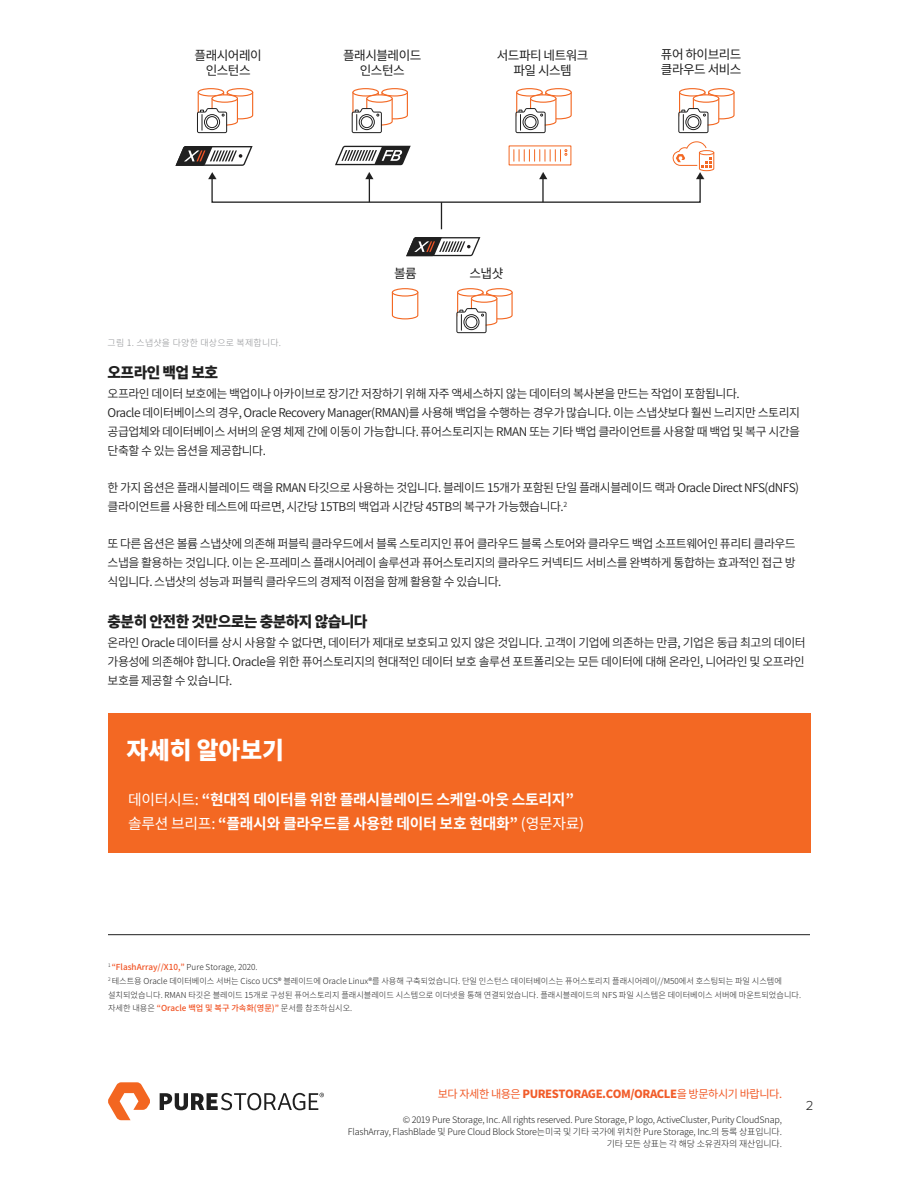
<style>
.page{position:relative;width:918px;height:1188px;background:#fff}
.page>*{position:absolute;margin:0;border:0;box-sizing:border-box;transform-origin:0 0}
.t1{font:900 24px "Noto Sans CJ Kkr";letter-spacing:-.005em;color:#fff}
.t2{font:700 15px/23.2px "Noto Sans CJ Kkr";letter-spacing:-.02em;color:#fff}
.t3{font:900 15px "Noto Sans CJ Kkr";letter-spacing:-.04em;color:#202020}
.t4{font:300 13.5px "Proxima Nova";color:#1f1f1f}
.t5{font:12.75px/15.3px "Noto Sans CJ Kkr";letter-spacing:-.04em;color:#202020;text-align:center}
.t6{font:600 12px/18.8px "Noto Sans CJ Kkr";letter-spacing:-.04em;color:#212121}
.t7{font:900 11.25px "Noto Sans CJ Kkr";letter-spacing:-.04em;color:#f15c2a}
.t8{font:300 9px/12px "Noto Sans CJ Kkr";letter-spacing:-.02em;color:#1f1f1f;text-align:right}
.t9{font:300 9px "Noto Sans CJ Kkr";letter-spacing:.03em;color:#8c8e91}
.t10{font:300 8.25px/13.8px "Noto Sans CJ Kkr";color:#1f1f1f}
.s1{font-weight:400}
.s2{font-weight:500;color:#f15324}
</style>
<div class="page">
<hr style="left:108px;top:934px;width:702px;height:1px;background:#1f1f1f">
<div style="left:108px;top:713px;width:703px;height:140px;background:#f36823"></div>
<svg style="left:406px;top:237px;width:74px;height:19px"></svg>
<svg style="left:176px;top:141px;width:538px;height:88px"></svg>
<svg style="left:391px;top:291px;width:28px;height:29px"></svg>
<svg style="left:392px;top:289px;width:26px;height:7px"></svg>
<div style="left:392px;top:288px;width:26px;height:9px;border:1px solid #f36823;border-radius:50%"></div>
<div style="left:198px;top:88px;width:26px;height:9px;border:1px solid #f36823;border-radius:50%"></div>
<div style="left:227px;top:88px;width:26px;height:9px;border:1px solid #f36823;border-radius:50%"></div>
<svg style="left:197px;top:91px;width:57px;height:42px"></svg>
<div style="left:352px;top:88px;width:27px;height:9px;border:1px solid #f36823;border-radius:50%"></div>
<div style="left:381px;top:88px;width:27px;height:9px;border:1px solid #f36823;border-radius:50%"></div>
<svg style="left:352px;top:91px;width:56px;height:42px"></svg>
<div style="left:516px;top:88px;width:27px;height:9px;border:1px solid #f36823;border-radius:50%"></div>
<div style="left:545px;top:88px;width:27px;height:9px;border:1px solid #f36823;border-radius:50%"></div>
<svg style="left:515px;top:91px;width:57px;height:42px"></svg>
<div style="left:457px;top:288px;width:27px;height:9px;border:1px solid #f36823;border-radius:50%"></div>
<div style="left:486px;top:288px;width:27px;height:9px;border:1px solid #f36823;border-radius:50%"></div>
<svg style="left:456px;top:291px;width:57px;height:42px"></svg>
<div style="left:679px;top:88px;width:27px;height:9px;border:1px solid #f36823;border-radius:50%"></div>
<div style="left:708px;top:88px;width:27px;height:9px;border:1px solid #f36823;border-radius:50%"></div>
<svg style="left:678px;top:91px;width:57px;height:42px"></svg>
<svg style="left:108px;top:1082px;width:42px;height:38px"></svg>
<svg style="left:160px;top:1093px;width:164px;height:17px"></svg>
<p class="t5" style="left:195px;top:48px;width:69px">플래시어레이 인스턴스</p>
<p class="t5" style="left:343px;top:48px;width:80px">플래시블레이드 인스턴스</p>
<p class="t5" style="left:497px;top:48px;width:93px">서드파티 네트워크 파일 시스템</p>
<p class="t5" style="left:661px;top:47px;width:82px;text-align:left">퓨어 하이브리드 클라우드 서비스</p>
<p class="t5" style="left:394px;top:266px;width:24px">볼륨</p>
<p class="t5" style="left:469px;top:266px;width:35px">스냅샷</p>
<p class="t9" style="left:108px;top:338px;width:175px">그림 1. 스냅샷을 다양한 대상으로 복제합니다.</p>
<p class="t3" style="left:108px;top:364px;width:112px">오프라인 백업 보호</p>
<p class="t6" style="left:108px;top:385px;width:694px">오프라인 데이터 보호에는 백업이나 아카이브로 장기간 저장하기 위해 자주 액세스하지 않는 데이터의 복사본을 만드는 작업이 포함됩니다.<br>Oracle 데이터베이스의 경우, Oracle Recovery Manager(RMAN)를 사용해 백업을 수행하는 경우가 많습니다. 이는 스냅샷보다 훨씬 느리지만 스토리지 공급업체와 데이터베이스 서버의 운영 체제 간에 이동이 가능합니다. 퓨어스토리지는 RMAN 또는 기타 백업 클라이언트를 사용할 때 백업 및 복구 시간을 단축할 수 있는 옵션을 제공합니다.</p>
<p class="t6" style="left:108px;top:479px;width:693px">한 가지 옵션은 플래시블레이드 랙을 RMAN 타깃으로 사용하는 것입니다. 블레이드 15개가 포함된 단일 플래시블레이드 랙과 Oracle Direct NFS(dNFS) 클라이언트를 사용한 테스트에 따르면, 시간당 15TB의 백업과 시간당 45TB의 복구가 가능했습니다.<sup>2</sup></p>
<p class="t6" style="left:108px;top:535px;width:690px;text-align:justify">또 다른 옵션은 볼륨 스냅샷에 의존해 퍼블릭 클라우드에서 블록 스토리지인 퓨어 클라우드 블록 스토어와 클라우드 백업 소프트웨어인 퓨리티 클라우드 스냅을 활용하는 것입니다. 이는 온-프레미스 플래시어레이 솔루션과 퓨어스토리지의 클라우드 커넥티드 서비스를 완벽하게 통합하는 효과적인 접근 방 식입니다. 스냅샷의 성능과 퍼블릭 클라우드의 경제적 이점을 함께 활용할 수 있습니다.</p>
<p class="t3" style="left:108px;top:613px;width:262px">충분히 안전한 것만으로는 충분하지 않습니다</p>
<p class="t6" style="left:108px;top:634px;width:700px;text-align:justify">온라인 Oracle 데이터를 상시 사용할 수 없다면, 데이터가 제대로 보호되고 있지 않은 것입니다. 고객이 기업에 의존하는 만큼, 기업은 동급 최고의 데이터 가용성에 의존해야 합니다. Oracle을 위한 퓨어스토리지의 현대적인 데이터 보호 솔루션 포트폴리오는 모든 데이터에 대해 온라인, 니어라인 및 오프라인 보호를 제공할 수 있습니다.</p>
<h1 class="t1" style="left:126px;top:737px;width:159px">자세히 알아보기</h1>
<p class="t2" style="left:128px;top:789px;width:458px"><span class="s1">데이터시트:</span> “현대적 데이터를 위한 플래시블레이드 스케일-아웃 스토리지” <span class="s1">솔루션 브리프:</span> “플래시와 클라우드를 사용한 데이터 보호 현대화” <span class="s1">(영문자료)</span></p>
<p class="t10" style="left:108px;top:960px;width:694px"><sup>1</sup> <span class="s2">“FlashArray//X10,”</span> Pure Storage, 2020.<br><sup>2</sup> 테스트용 Oracle 데이터베이스 서버는 Cisco UCS® 블레이드에 Oracle Linux®를 사용해 구축되었습니다. 단일 인스턴스 데이터베이스는 퓨어스토리지 플래시어레이//M50에서 호스팅되는 파일 시스템에 설치되었습니다. RMAN 타깃은 블레이드 15개로 구성된 퓨어스토리지 플래시블레이드 시스템으로 이더넷을 통해 연결되었습니다. 플래시블레이드의 NFS 파일 시스템은 데이터베이스 서버에 마운트되었습니다. 자세한 내용은 <span class="s2">“Oracle 백업 및 복구 가속화(영문)”</span> 문서를 참조하십시오.</p>
<p class="t7" style="left:438px;top:1087px;width:346px"><span class="s1">보다 자세한 내용은</span> PURESTORAGE.COM/ORACLE<span class="s1">을 방문하시기 바랍니다.</span></p>
<p class="t8" style="left:348px;top:1114px;width:436px">© 2019 Pure Storage, Inc. All rights reserved. Pure Storage, P logo, ActiveCluster, Purity CloudSnap,<br>FlashArray, FlashBlade 및 Pure Cloud Block Store는미국 및 기타 국가에 위치한 Pure Storage, Inc.의 등록 상표입니다. 기타 모든 상표는 각 해당 소유권자의 재산입니다.</p>
<p class="t4" style="left:806px;top:1095px;width:9px">2</p>
</div>
